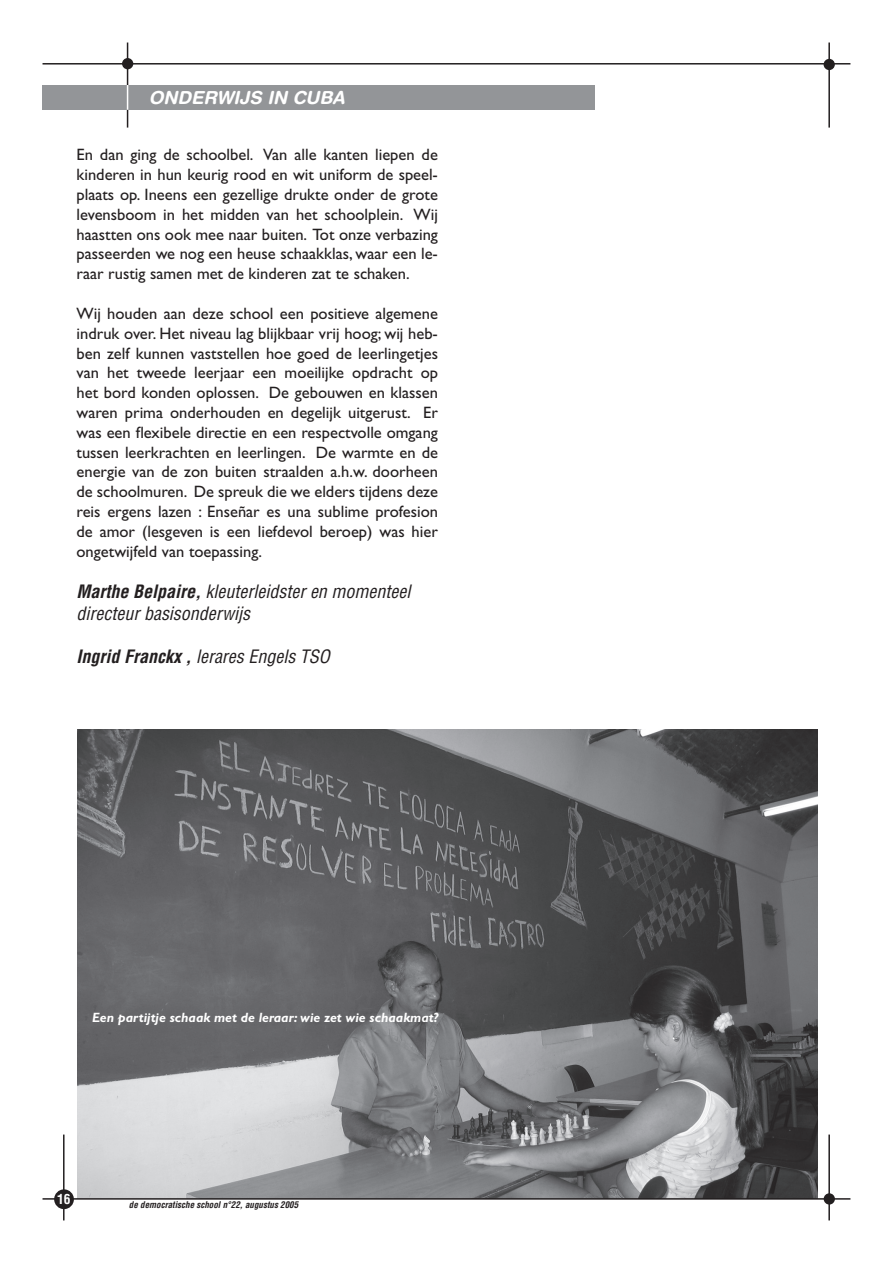
<style>
.page{position:relative;width:893px;height:1263px;background:#fff}
.page>*{position:absolute;margin:0;border:0;box-sizing:border-box;transform-origin:0 0}
.t1{font:italic condensed 18px/21.6px "Helvetica LT Std";color:#231f20}
.t2{font:italic 700 18px "Helvetica Rounded LT Std";color:#fff}
.t3{font:16.5px/19.8px "Gill Sans Std";color:#231f20;text-align:justify}
.t4{font:italic 700 13.5px "Gill Sans Std";color:#fff}
.t5{font:700 condensed 13.5px "Helvetica LT Std";color:#fff}
.t6{font:italic 700 condensed 9px "Helvetica LT Std";color:#231f20}
.s1{font-weight:700}
</style>
<div class="page">
<div style="left:43px;top:85px;width:552px;height:25px;background:#939598"></div>
<hr style="left:43px;top:63px;width:807px;height:2px;background:#231f20">
<hr style="left:127px;top:43px;width:1px;height:42px;background:#231f20">
<hr style="left:828px;top:43px;width:2px;height:85px;background:#231f20">
<hr style="left:63px;top:1134px;width:2px;height:86px;background:#231f20">
<hr style="left:828px;top:1134px;width:2px;height:86px;background:#231f20">
<div style="left:54px;top:1189px;width:20px;height:20px;background:#231f20;border-radius:50%"></div>
<div style="left:824px;top:1193px;width:11px;height:11px;background:#231f20;border-radius:50%"></div>
<div style="left:122px;top:58px;width:11px;height:11px;background:#231f20;border-radius:50%"></div>
<div style="left:824px;top:59px;width:11px;height:11px;background:#231f20;border-radius:50%"></div>
<svg style="left:127px;top:85px;width:1px;height:43px"></svg>
<img style="left:77px;top:729px;width:740px;height:469px">
<hr style="left:43px;top:1198px;width:807px;height:2px;background:#231f20">
<p class="t2" style="left:149px;top:87px;width:197px">ONDERWIJS IN CUBA</p>
<p class="t3" style="left:77px;top:145px;width:363px">En dan ging de schoolbel. Van alle kanten liepen de kinderen in hun keurig rood en wit uniform de speel&shy;plaats op. Ineens een gezellige drukte onder de grote levensboom in het midden van het schoolplein. Wij haastten ons ook mee naar buiten. Tot onze verbazing passeerden we nog een heuse schaakklas, waar een le&shy;raar rustig samen met de kinderen zat te schaken.</p>
<p class="t3" style="left:77px;top:304px;width:363px">Wij houden aan deze school een positieve algemene indruk over. Het niveau lag blijkbaar vrij hoog; wij heb&shy;ben zelf kunnen vaststellen hoe goed de leerlingetjes van het tweede leerjaar een moeilijke opdracht op het bord konden oplossen. De gebouwen en klassen waren prima onderhouden en degelijk uitgerust. Er was een flexibele directie en een respectvolle omgang tussen leerkrachten en leerlingen. De warmte en de energie van de zon buiten straalden a.h.w. doorheen de schoolmuren. De spreuk die we elders tijdens deze reis ergens lazen : Enseñar es una sublime profesion de amor (lesgeven is een liefdevol beroep) was hier ongetwijfeld van toepassing.</p>
<p class="t1" style="left:77px;top:581px;width:335px"><span class="s1">Marthe Belpaire,</span> kleuterleidster en momenteel directeur basisonderwijs</p>
<p class="t1" style="left:77px;top:646px;width:255px"><span class="s1">Ingrid Franckx ,</span> lerares Engels TSO</p>
<p class="t4" style="left:92px;top:1009px;width:348px">Een partijtje schaak met de leraar: wie zet wie schaakmat?</p>
<p class="t5" style="left:57px;top:1190px;width:15px">16</p>
<p class="t6" style="left:129px;top:1199px;width:171px">de democratische school n°22, augustus 2005</p>
</div>
